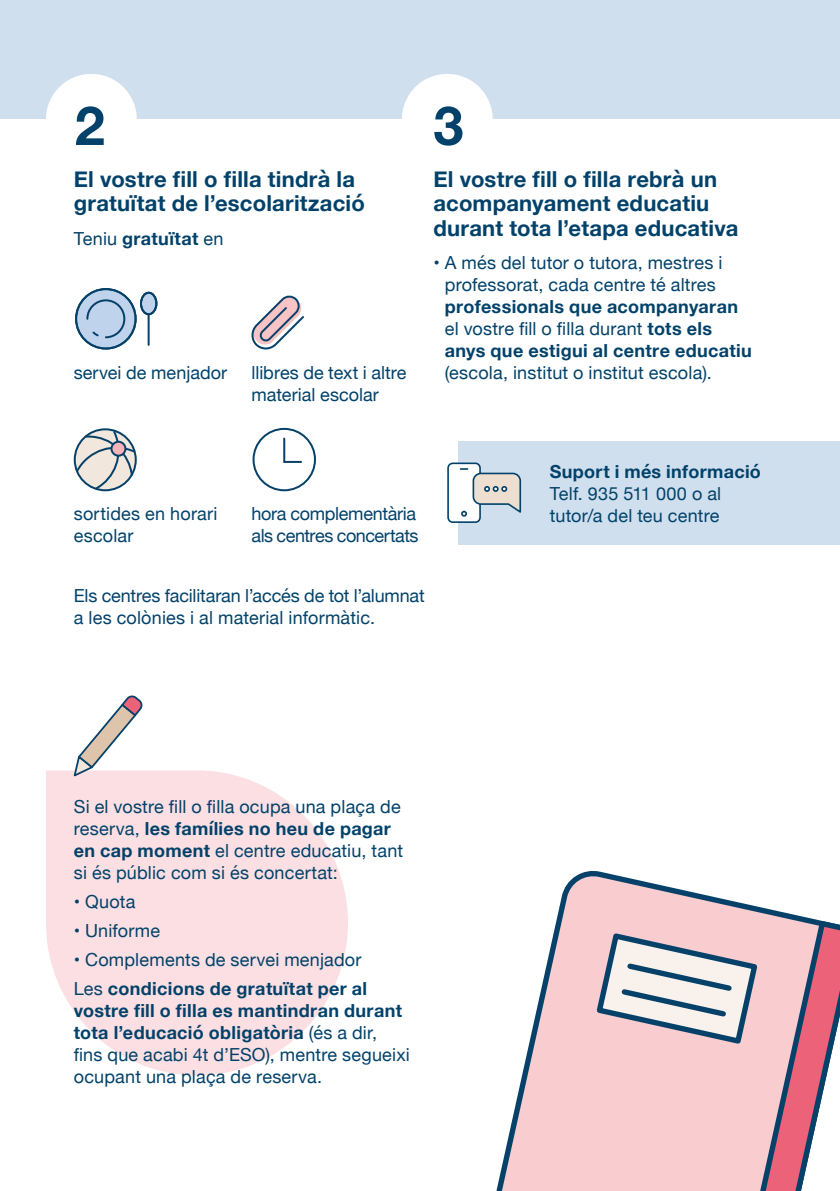
<style>
.page{position:relative;width:840px;height:1191px;background:#fff}
.page>*{position:absolute;margin:0;border:0;box-sizing:border-box;transform-origin:0 0}
.t1{font:700 54px "Helvetica Neue";color:#02426a}
.t2{font:700 22px/24px "Helvetica Neue";letter-spacing:.01em;color:#02426a}
.t3{font:18px/22px "Helvetica Neue";letter-spacing:.01em;color:#02426a}
.t4{font:700 18px/22px "Helvetica Neue";letter-spacing:.02em;color:#02426a}
.t5{font:18px/22px "Helvetica Neue";letter-spacing:-.02em;color:#02426a}
.s1{font-weight:400}
.s2{font-weight:700}
</style>
<div class="page">
<div style="left:458px;top:441px;width:381px;height:103px;background:#cfdfee"></div>
<div style="left:0;top:0;width:839px;height:119px;background:#cfdfee"></div>
<div style="left:401px;top:74px;width:91px;height:208px;background:#fff;border-radius:45px"></div>
<div style="left:46px;top:74px;width:91px;height:166px;background:#fff;border-radius:45px"></div>
<svg style="left:46px;top:770px;width:302px;height:305px;fill:#fbdfe2"></svg>
<svg style="left:496px;top:871px;width:308px;height:320px"></svg>
<svg style="left:592px;top:917px;width:247px;height:274px;background:#e1bbc2"></svg>
<div style="left:76px;top:289px;width:59px;height:59px;background:#bfd4ec;border-radius:50%"></div>
<div style="left:75px;top:288px;width:61px;height:61px;border:2px solid #064169;border-radius:50%"></div>
<svg style="left:85px;top:298px;width:41px;height:41px"></svg>
<div style="left:141px;top:293px;width:15px;height:21px;background:#bfd4ec;border-radius:50%"></div>
<div style="left:140px;top:292px;width:17px;height:23px;border:2px solid #064169;border-radius:50%"></div>
<hr style="left:147px;top:314px;width:2px;height:31px;background:#064169">
<svg style="left:74px;top:429px;width:63px;height:62px"></svg>
<div style="left:111px;top:442px;width:14px;height:14px;background:#f6b4b8;border-radius:50%"></div>
<div style="left:110px;top:441px;width:16px;height:16px;border:2px solid #064169;border-radius:50%"></div>
<svg style="left:251px;top:295px;width:53px;height:55px"></svg>
<div style="left:252px;top:428px;width:64px;height:63px;border:2px solid #064169;border-radius:50%"></div>
<svg style="left:283px;top:436px;width:20px;height:27px"></svg>
<svg style="left:72px;top:695px;width:73px;height:83px"></svg>
<svg style="left:447px;top:462px;width:74px;height:61px"></svg>
<h1 class="t1" style="left:75px;top:83px;width:32px">2</h1>
<h1 class="t1" style="left:433px;top:83px;width:32px">3</h1>
<p class="t2" style="left:74px;top:168px;width:292px">El vostre fill o filla tindrà la gratuïtat de l’escolarització</p>
<p class="t4" style="left:74px;top:228px;width:151px"><span class="s1">Teniu</span> gratuïtat <span class="s1">en</span></p>
<p class="t2" style="left:433px;top:168px;width:306px">El vostre fill o filla rebrà un acompanyament educatiu durant tota l’etapa educativa</p>
<p class="t3" style="left:433px;top:252px;width:290px;text-align:center">• A més del tutor o tutora, mestres i professorat, cada centre té altres</p>
<p class="t4" style="left:444px;top:296px;width:308px">professionals que acompanyaran <span class="s1">el vostre fill o filla durant</span> tots els anys que estigui al centre educatiu</p>
<p class="t3" style="left:74px;top:362px;width:155px">servei de menjador</p>
<p class="t3" style="left:444px;top:362px;width:268px">(escola, institut o institut escola).</p>
<p class="t3" style="left:251px;top:362px;width:156px">llibres de text i altre material escolar</p>
<p class="t3" style="left:74px;top:504px;width:145px">sortides en horari escolar</p>
<p class="t5" style="left:251px;top:504px;width:168px">hora complementària als centres concertats</p>
<p class="t3" style="left:74px;top:585px;width:352px">Els centres facilitaran l’accés de tot l’alumnat a les colònies i al material informàtic.</p>
<p class="t3" style="left:74px;top:797px;width:331px">Si el vostre fill o filla ocupa una plaça de reserva, <span class="s2">les famílies no heu de pagar en cap moment</span> el centre educatiu, tant si és públic com si és concertat:</p>
<p class="t3" style="left:74px;top:892px;width:63px">• Quota</p>
<p class="t3" style="left:74px;top:920px;width:88px">• Uniforme</p>
<p class="t3" style="left:74px;top:946px;width:295px;line-height:28.8px">• Complements de servei menjador<br>Les <span class="s2">condicions de gratuïtat per al</span></p>
<p class="t3" style="left:74px;top:1000px;width:337px"><span class="s2">vostre fill o filla es mantindran durant tota l’educació obligatòria</span> (és a dir, fins que acabi 4t d’ESO), mentre segueixi ocupant una plaça de reserva.</p>
<p class="t4" style="left:549px;top:461px;width:212px">Suport i més informació</p>
<p class="t3" style="left:549px;top:484px;width:173px">Telf. 935 511 000 o al tutor/a del teu centre</p>
</div>
